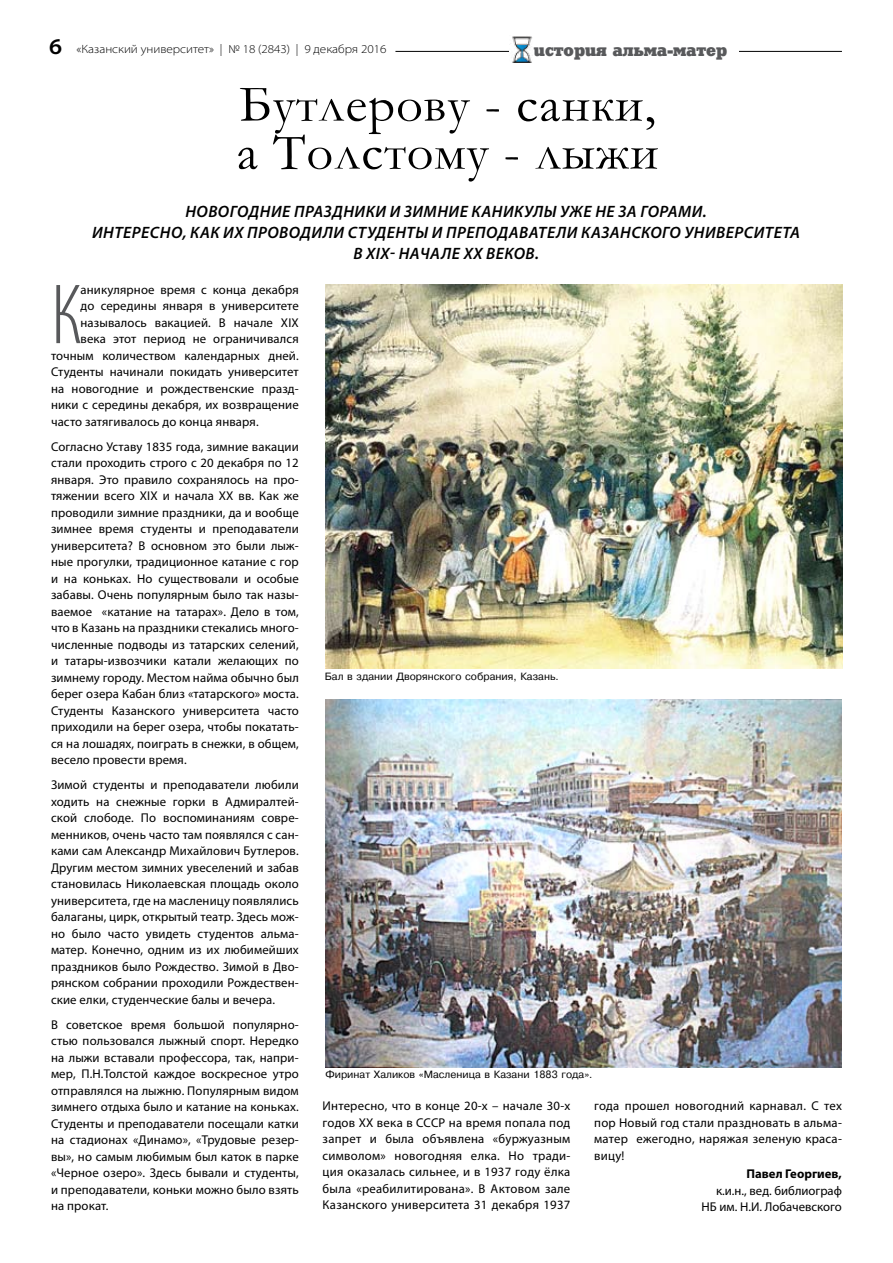
<style>
.page{position:relative;width:893px;height:1263px;background:#fff}
.page>*{position:absolute;margin:0;border:0;box-sizing:border-box;transform-origin:0 0}
.t1{font:300 condensed 86.25px "Myriad Pro";color:#58595b}
.t2{font:52.5px/48px "Garamond";letter-spacing:.02em;color:#000}
.t3{font:700 16.65px "TT Sonsy";color:#58595b}
.t4{font:italic 600 16.5px/21px "Myriad Pro";letter-spacing:.03em;color:#000;text-align:center}
.t5{font:12.75px/16.5px "Myriad Pro";letter-spacing:.01em;color:#000;text-align:justify}
.t6{font:700 12.75px "Myriad Pro";color:#000}
.t7{font:300 semi-expanded 12px "Myriad Pro";color:#000}
.t8{font:10.5px "TT Pragmatica";color:#000}
.s1{font-weight:600;font-size:22.5px}
</style>
<div class="page">
<hr style="left:395px;top:51px;width:447px;height:1px;background:#000">
<div style="left:530px;top:43px;width:208px;height:18px;background:#fff"></div>
<img style="left:509px;top:36px;width:24px;height:27px">
<img style="left:326px;top:285px;width:517px;height:383px">
<img style="left:326px;top:699px;width:516px;height:368px">
<p class="t7" style="left:49px;top:43px;width:339px"><span class="s1">6</span> «Казанский университет» | № 18 (2843) | 9 декабря 2016</p>
<h2 class="t2" style="left:237px;top:79px;width:423px">Бутлерову - санки, а Толстому - лыжи</h2>
<h3 class="t3" style="left:534px;top:39px;width:195px">история альма-матер</h3>
<p class="t4" style="left:92px;top:201px;width:709px">Новогодние праздники и зимние каникулы уже не за горами.<br>Интересно, как их проводили студенты и преподаватели Казанского университета в XIX- начале XX веков.</p>
<h1 class="t1" style="left:51px;top:269px;width:26px">К</h1>
<p class="t5" style="left:81px;top:281px;width:220px">аникулярное время с конца декабря</p>
<p class="t5" style="left:81px;top:297px;width:220px">до середины января в университете</p>
<p class="t5" style="left:81px;top:314px;width:220px">называлось вакацией. В начале XIX</p>
<p class="t5" style="left:81px;top:330px;width:220px">века этот период не ограничивался</p>
<p class="t5" style="left:51px;top:347px;width:249px">точным количеством календарных дней.</p>
<p class="t5" style="left:51px;top:363px;width:249px">Студенты начинали покидать университет</p>
<p class="t5" style="left:51px;top:380px;width:249px">на новогодние и рождественские празд-</p>
<p class="t5" style="left:51px;top:396px;width:249px">ники с середины декабря, их возвращение</p>
<p class="t5" style="left:51px;top:413px;width:209px">часто затягивалось до конца января.</p>
<p class="t5" style="left:51px;top:438px;width:249px">Согласно Уставу 1835 года, зимние вакации стали проходить строго с 20 декабря по 12 января. Это правило сохранялось на про&shy;тяжении всего XIX и начала XX вв. Как же проводили зимние праздники, да и вообще зимнее время студенты и преподаватели университета? В основном это были лыж&shy;ные прогулки, традиционное катание с гор и на коньках. Но существовали и особые забавы. Очень популярным было так назы&shy;ваемое «катание на татарах». Дело в том, что в Казань на праздники стекались много&shy;численные подводы из татарских селений, и татары-извозчики катали желающих по зимнему городу. Местом найма обычно был берег озера Кабан близ «татарского» моста.<br>Студенты Казанского университета часто приходили на берег озера, чтобы покатать&shy;ся на лошадях, поиграть в снежки, в общем, весело провести время.</p>
<p class="t5" style="left:51px;top:776px;width:249px">Зимой студенты и преподаватели любили ходить на снежные горки в Адмиралтей&shy;ской слободе. По воспоминаниям совре&shy;менников, очень часто там появлялся с сан&shy;ками сам Александр Михайлович Бутлеров.<br>Другим местом зимних увеселений и забав становилась Николаевская площадь около университета, где на масленицу появлялись балаганы, цирк, открытый театр. Здесь мож&shy;но было часто увидеть студентов альма&shy;матер. Конечно, одним из их любимейших праздников было Рождество. Зимой в Дво&shy;рянском собрании проходили Рождествен&shy;ские елки, студенческие балы и вечера.</p>
<p class="t5" style="left:51px;top:1016px;width:249px">В советское время большой популярно&shy;стью пользовался лыжный спорт. Нередко на лыжи вставали профессора, так, напри&shy;мер, П.Н.Толстой каждое воскресное утро отправлялся на лыжню. Популярным видом зимнего отдыха было и катание на коньках.<br>Студенты и преподаватели посещали катки на стадионах «Динамо», «Трудовые резер&shy;вы», но самым любимым был каток в парке «Черное озеро». Здесь бывали и студенты, и преподаватели, коньки можно было взять на прокат.</p>
<p class="t8" style="left:325px;top:671px;width:235px">Бал в здании Дворянского собрания, Казань.</p>
<p class="t8" style="left:325px;top:1069px;width:269px">Фиринат Халиков «Масленица в Казани 1883 года».</p>
<p class="t5" style="left:323px;top:1098px;width:249px">Интересно, что в конце 20-х – начале 30-х годов XX века в СССР на время попала под запрет и была объявлена «буржуазным символом» новогодняя елка. Но тради&shy;ция оказалась сильнее, и в 1937 году ёлка была «реабилитирована». В Актовом зале Казанского университета 31 декабря 1937</p>
<p class="t5" style="left:594px;top:1097px;width:249px">года прошел новогодний карнавал. С тех пор Новый год стали праздновать в альма&shy;матер ежегодно, наряжая зеленую краса&shy;вицу!</p>
<p class="t6" style="left:746px;top:1166px;width:97px">Павел Георгиев,</p>
<p class="t5" style="left:702px;top:1182px;width:142px;text-align:right">к.и.н., вед. библиограф<br>НБ им. Н.И. Лобачевского</p>
</div>
